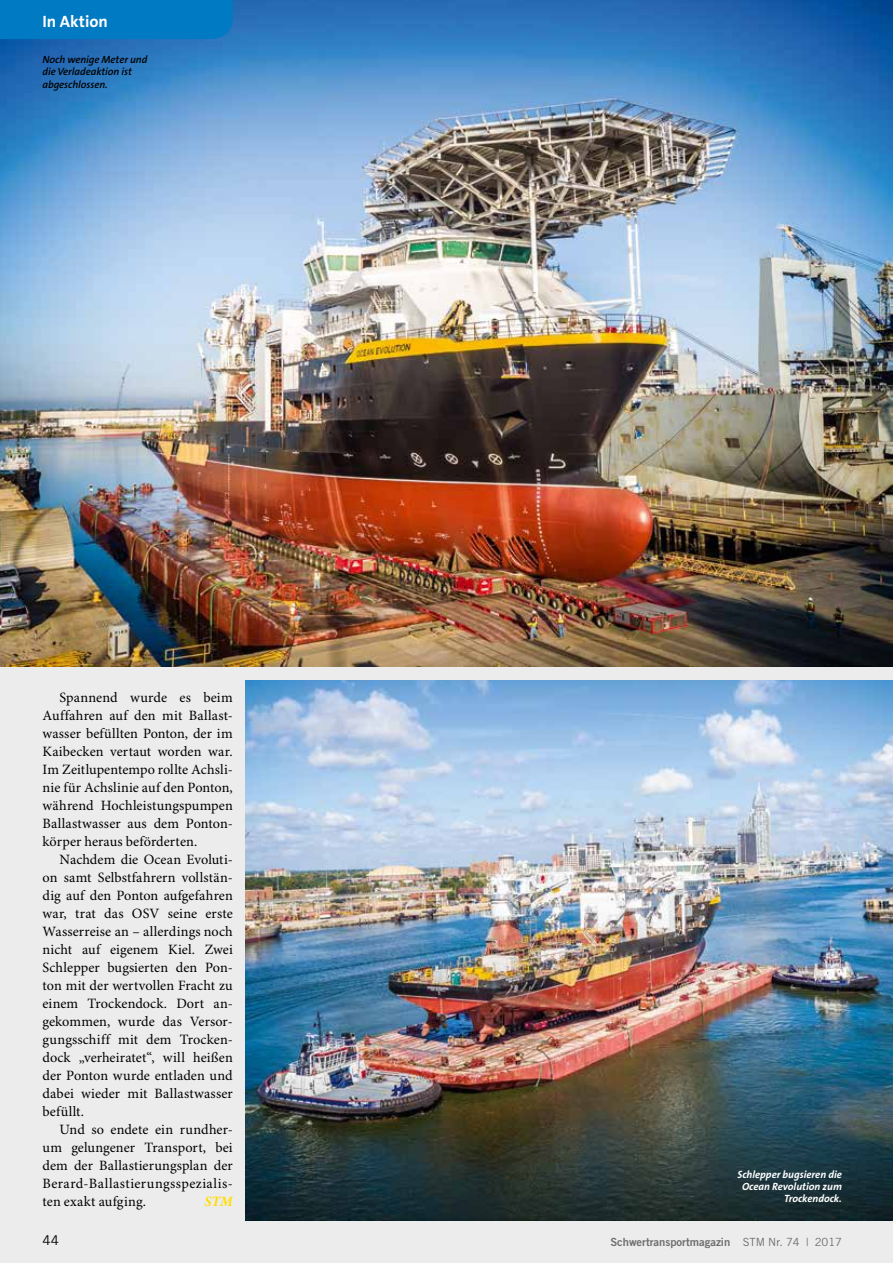
<style>
.page{position:relative;width:893px;height:1263px;background:#ececec}
.page>*{position:absolute;margin:0;border:0;box-sizing:border-box;transform-origin:0 0}
.t1{font:700 16.5px "The Sans B7";color:#fff}
.t2{font:14.25px/18px "Minion Pro";letter-spacing:.01em;color:#000;text-align:justify}
.t3{font:italic 700 14.25px "Minion Pro";color:#fd0}
.t4{font:13.5px "Trade Gothic";color:#000}
.t5{font:11.25px "Trade Gothic Bold Two";color:#6e6e6e}
.t6{font:italic 600 10.5px/12.3px "The Sans B6";letter-spacing:-.005em;color:#000}
.t7{font:italic 700 10.5px/12.3px "The Sans B7";color:#fff;text-align:right}
.s1{font-family:"Trade Gothic"}
</style>
<div class="page">
<img style="left:0;top:0;width:893px;height:666px">
<div style="left:0;top:0;width:233px;height:39px;background:#007ac2"></div>
<img style="left:246px;top:680px;width:647px;height:540px">
<p class="t1" style="left:43px;top:13px;width:67px">In Aktion</p>
<p class="t6" style="left:43px;top:54px;width:106px">Noch wenige Meter und die Verladeaktion ist abgeschlossen.</p>
<p class="t2" style="left:43px;top:689px;width:192px;text-indent:17px">Spannend wurde es beim Auffahren auf den mit Ballast&shy;wasser befüllten Ponton, der im Kaibecken vertaut worden war.<br>Im Zeitlupentempo rollte Achsli&shy;nie für Achslinie auf den Ponton, während Hochleistungspumpen Ballastwasser aus dem Ponton&shy;körper heraus beförderten.</p>
<p class="t2" style="left:43px;top:851px;width:192px;text-indent:17px">Nachdem die Ocean Evoluti&shy;on samt Selbstfahrern vollstän&shy;dig auf den Ponton aufgefahren war, trat das OSV seine erste Wasserreise an – allerdings noch nicht auf eigenem Kiel. Zwei Schlepper bugsierten den Pon&shy;ton mit der wertvollen Fracht zu einem Trockendock. Dort an&shy;gekommen, wurde das Versor&shy;gungsschiff mit dem Trocken&shy;dock „verheiratet“, will heißen der Ponton wurde entladen und dabei wieder mit Ballastwasser befüllt.</p>
<p class="t2" style="left:43px;top:1121px;width:192px;text-indent:17px">Und so endete ein rundher&shy;um gelungener Transport, bei dem der Ballastierungsplan der Berard-Ballastierungsspezialis&shy;ten exakt aufging.</p>
<p class="t3" style="left:204px;top:1193px;width:30px">STM</p>
<p class="t7" style="left:737px;top:1168px;width:106px">Schlepper bugsieren die<br>Ocean Revolution zum<br>Trockendock.</p>
<p class="t4" style="left:43px;top:1232px;width:18px">44</p>
<p class="t5" style="left:610px;top:1235px;width:233px">Schwertransportmagazin <span class="s1">STM Nr. 74 | 2017</span></p>
</div>
